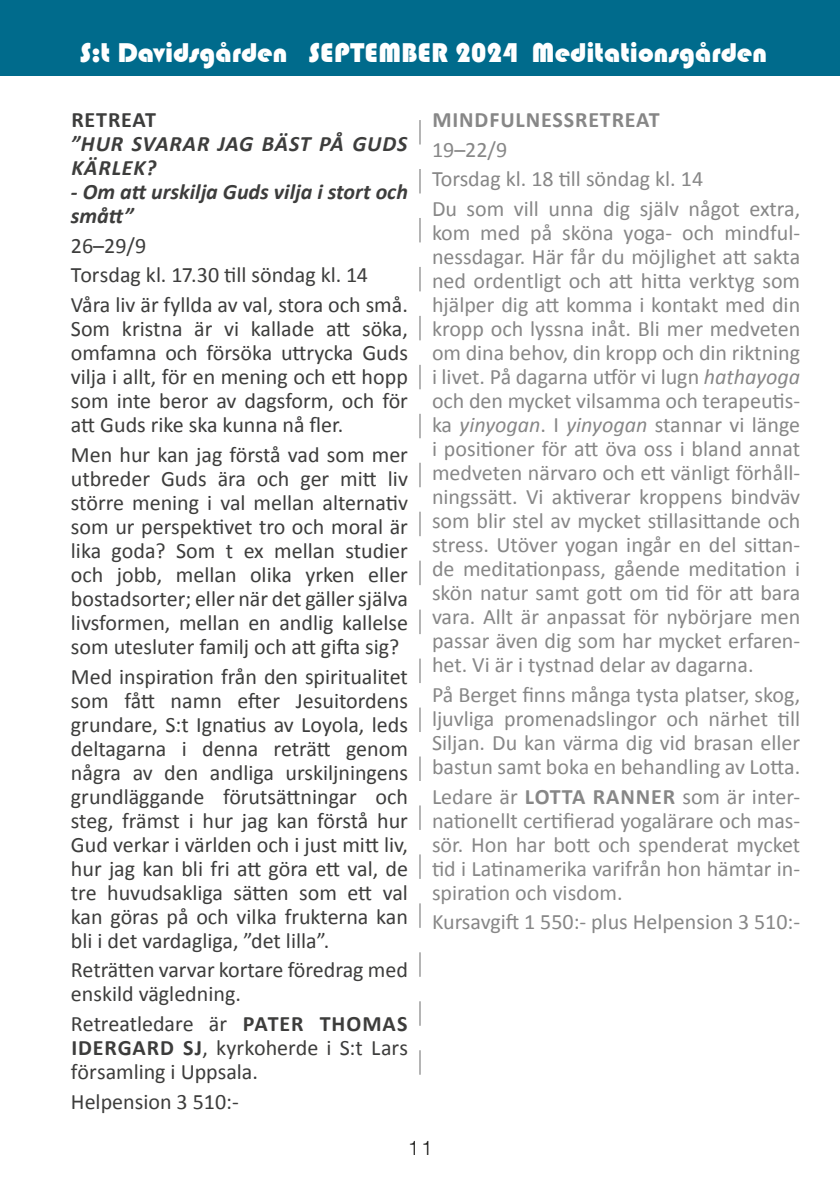
<style>
.page{position:relative;width:840px;height:1191px;background:#fff}
.page>*{position:absolute;margin:0;border:0;box-sizing:border-box;transform-origin:0 0}
.Program_normal_S_t_David{font:28px "Bauhaus 93";color:#fff}
.t1{font:22px/24px "Calibri";color:#878787;text-align:justify}
.Program_normal_S_t_David-2{font:22px/24px "Calibri";color:#3d3d3c;text-align:justify}
.Program_normal_S_t_David-3{font:italic 700 22px/24px "Calibri";color:#3d3d3c}
.Program_normal_S_t_David-4{font:italic 700 22px/24px "Calibri";letter-spacing:.04em;color:#3d3d3c}
.t2{font:700 22px "Calibri";letter-spacing:.04em;color:#878787}
.Program_normal_S_t_David-5{font:700 22px "Calibri";letter-spacing:.04em;color:#3d3d3c}
.hedens_rubrik_2{font:300 20px "Helvetica";color:#1d1d1b}
.s1{font-weight:700}
.s2{font-style:italic}
</style>
<div class="page">
<div style="left:0;top:0;width:839px;height:76px;background:#006b8c"></div>
<svg style="left:419px;top:120px;width:1px;height:954px"></svg>
<p class="Program_normal_S_t_David" style="left:80px;top:37px;width:688px">S:t Davidsgården SEPTEMBER 2024 Meditationsgården</p>
<p class="Program_normal_S_t_David-5" style="left:71px;top:106px;width:86px">RETREAT</p>
<p class="Program_normal_S_t_David-4" style="left:71px;top:131px;width:338px">”HUR SVARAR JAG BÄST PÅ GUDS<br>KÄRLEK?</p>
<p class="Program_normal_S_t_David-3" style="left:71px;top:179px;width:338px">- Om att urskilja Guds vilja i stort och smått”</p>
<p class="Program_normal_S_t_David-2" style="left:71px;top:232px;width:77px">26–29/9</p>
<p class="Program_normal_S_t_David-2" style="left:71px;top:262px;width:298px">Torsdag kl. 17.30 till söndag kl. 14</p>
<p class="Program_normal_S_t_David-2" style="left:71px;top:292px;width:338px">Våra liv är fyllda av val, stora och små.<br>Som kristna är vi kallade att söka, omfamna och försöka uttrycka Guds vilja i allt, för en mening och ett hopp som inte beror av dagsform, och för att Guds rike ska kunna nå fler.</p>
<p class="Program_normal_S_t_David-2" style="left:71px;top:441px;width:338px">Men hur kan jag förstå vad som mer utbreder Guds ära och ger mitt liv större mening i val mellan alternativ som ur perspektivet tro och moral är lika goda? Som t ex mellan studier och jobb, mellan olika yrken eller bostadsorter; eller när det gäller själva livsformen, mellan en andlig kallelse som utesluter familj och att gifta sig?</p>
<p class="Program_normal_S_t_David-2" style="left:71px;top:663px;width:338px">Med inspiration från den spiritualitet som fått namn efter Jesuitordens grundare, S:t Ignatius av Loyola, leds deltagarna i denna reträtt genom några av den andliga urskiljningens grundläggande förutsättningar och steg, främst i hur jag kan förstå hur Gud verkar i världen och i just mitt liv, hur jag kan bli fri att göra ett val, de tre huvudsakliga sätten som ett val kan göras på och vilka frukterna kan bli i det vardagliga, ”det lilla”.</p>
<p class="Program_normal_S_t_David-2" style="left:71px;top:957px;width:338px">Reträtten varvar kortare föredrag med enskild vägledning.</p>
<p class="Program_normal_S_t_David-2" style="left:71px;top:1010px;width:338px">Retreatledare är <span class="s1">PATER THOMAS IDERGARD SJ</span>, kyrkoherde i S:t Lars församling i Uppsala.</p>
<p class="Program_normal_S_t_David-2" style="left:71px;top:1088px;width:169px">Helpension 3 510:-</p>
<p class="t2" style="left:432px;top:106px;width:229px">MINDFULNESSRETREAT</p>
<p class="t1" style="left:432px;top:136px;width:77px">19–22/9</p>
<p class="t1" style="left:432px;top:166px;width:272px">Torsdag kl. 18 till söndag kl. 14</p>
<p class="t1" style="left:432px;top:196px;width:369px">Du som vill unna dig själv något extra, kom med på sköna yoga- och mindful&shy;nessdagar. Här får du möjlighet att sakta ned ordentligt och att hitta verktyg som hjälper dig att komma i kontakt med din kropp och lyssna inåt. Bli mer medveten om dina behov, din kropp och din riktning i livet. På dagarna utför vi lugn <span class="s2">hathayoga </span>och den mycket vilsamma och terapeutis&shy;ka <span class="s2">yinyogan</span>. I <span class="s2">yinyogan</span> stannar vi länge i positioner för att öva oss i bland annat medveten närvaro och ett vänligt förhåll&shy;ningssätt. Vi aktiverar kroppens bindväv som blir stel av mycket stillasittande och stress. Utöver yogan ingår en del sittan&shy;de meditationpass, gående meditation i skön natur samt gott om tid för att bara vara. Allt är anpassat för nybörjare men passar även dig som har mycket erfaren&shy;het. Vi är i tystnad delar av dagarna.</p>
<p class="t1" style="left:432px;top:681px;width:369px">På Berget finns många tysta platser, skog, ljuvliga promenadslingor och närhet till Siljan. Du kan värma dig vid brasan eller bastun samt boka en behandling av Lotta.</p>
<p class="t1" style="left:432px;top:783px;width:369px">Ledare är <span class="s1">LOTTA RANNER</span> som är inter&shy;nationellt certifierad yogalärare och mas&shy;sör. Hon har bott och spenderat mycket tid i Latinamerika varifrån hon hämtar in&shy;spiration och visdom.</p>
<p class="t1" style="left:432px;top:909px;width:369px">Kursavgift 1 550:- plus Helpension 3 510:-</p>
<p class="hedens_rubrik_2" style="left:407px;top:1130px;width:26px">11</p>
</div>
